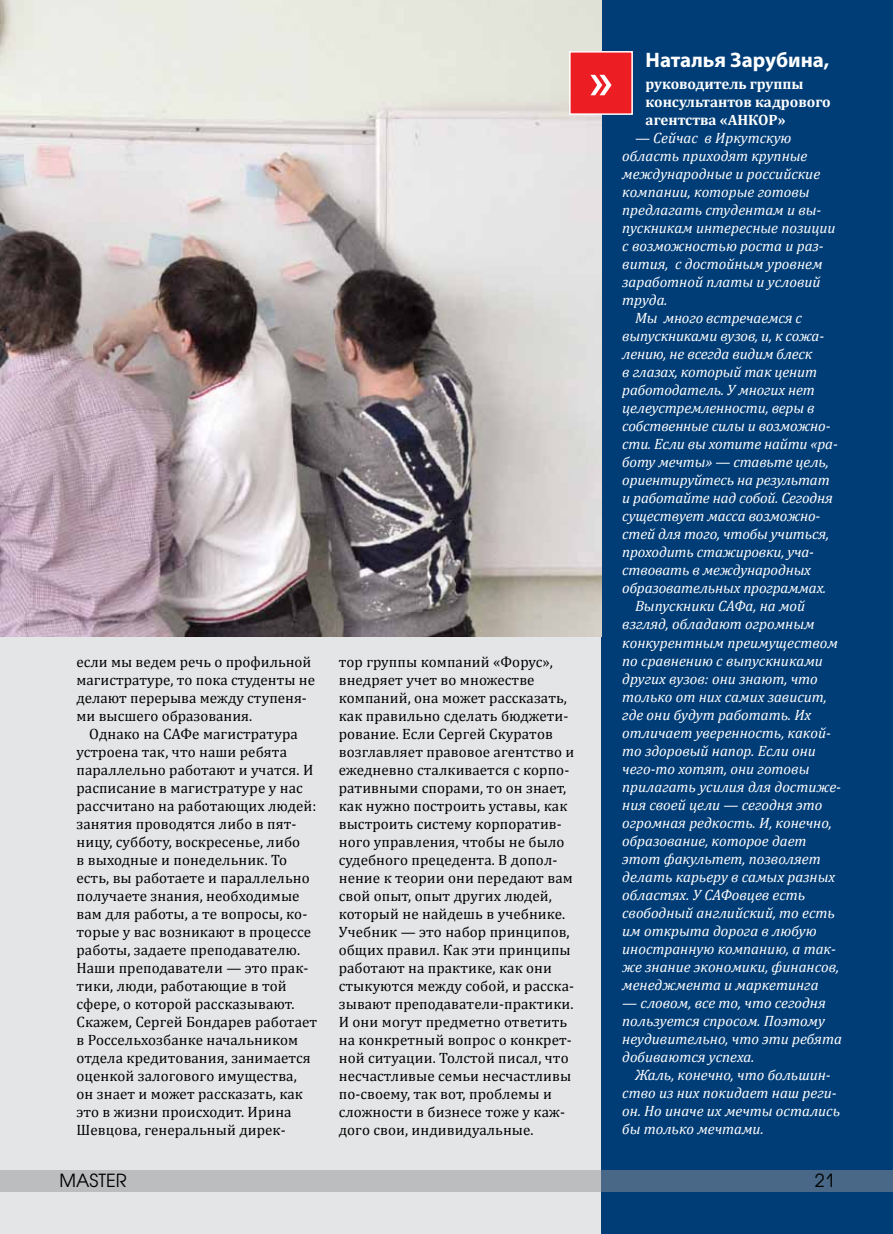
<style>
.page{position:relative;width:893px;height:1234px;background:#fff}
.page>*{position:absolute;margin:0;border:0;box-sizing:border-box;transform-origin:0 0}
.t1{font:54px "Bruskovaya";color:#fff}
.t2{font:700 21px "Myriad Pro";color:#fff}
.t3{font:18px "Avant Garde";color:#000}
.t4{font:15px/18px "Cambria";letter-spacing:.005em;color:#000}
.t5{font:italic 15px/18px "Cambria";color:#fff}
.t6{font:700 15px/18px "Cambria";color:#fff}
</style>
<div class="page">
<div style="left:0;top:0;width:893px;height:1233px;background:#e4e5e6"></div>
<div style="left:601px;top:0;width:292px;height:1233px;background:#003d77"></div>
<img style="left:0;top:0;width:601px;height:636px">
<div style="left:570px;top:52px;width:62px;height:62px;background:#ed1d24"></div>
<div style="left:569px;top:51px;width:64px;height:64px;border:2px solid #fff"></div>
<svg style="left:0;top:1170px;width:893px;height:21px;background:#95a1ac"></svg>
<p class="t4" style="left:77px;top:652px;width:240px">если мы ведем речь о профильной магистратуре, то пока студенты не делают перерыва между ступеня&shy;ми высшего образования.</p>
<p class="t4" style="left:77px;top:724px;width:242px;text-indent:13px">Однако на САФе магистратура устроена так, что наши ребята параллельно работают и учатся. И расписание в магистратуре у нас рассчитано на работающих людей: занятия проводятся либо в пят&shy;ницу, субботу, воскресенье, либо<br>в выходные и понедельник. То есть, вы работаете и параллельно получаете знания, необходимые вам для работы, а те вопросы, ко&shy;торые у вас возникают в процессе работы, задаете преподавателю.<br>Наши преподаватели — это прак&shy;тики, люди, работающие в той сфере, о которой рассказывают.<br>Скажем, Сергей Бондарев работает в Россельхозбанке начальником отдела кредитования, занимается оценкой залогового имущества, он знает и может рассказать, как это в жизни происходит. Ирина<br>Шевцова, генеральный дирек-</p>
<p class="t4" style="left:339px;top:652px;width:237px">тор группы компаний «Форус», внедряет учет во множестве компаний, она может рассказать, как правильно сделать бюджети&shy;рование. Если Сергей Скуратов возглавляет правовое агентство и ежедневно сталкивается с корпо&shy;ративными спорами, то он знает, как нужно построить уставы, как выстроить систему корпоратив&shy;ного управления, чтобы не было судебного прецедента. В допол&shy;нение к теории они передают вам свой опыт, опыт других людей, который не найдешь в учебнике.<br>Учебник — это набор принципов, общих правил. Как эти принципы работают на практике, как они стыкуются между собой, и расска&shy;зывают преподаватели-практики.<br>И они могут предметно ответить на конкретный вопрос о конкрет&shy;ной ситуации. Толстой писал, что несчастливые семьи несчастливы по-своему, так вот, проблемы и сложности в бизнесе тоже у каж&shy;дого свои, индивидуальные.</p>
<h1 class="t1" style="left:589px;top:51px;width:25px">»</h1>
<h2 class="t2" style="left:646px;top:46px;width:185px">Наталья Зарубина,</h2>
<p class="t6" style="left:646px;top:74px;width:187px">руководитель группы консультантов кадрового агентства «АНКОР»</p>
<p class="t5" style="left:635px;top:128px;width:158px">— Сейчас в Иркутскую</p>
<p class="t5" style="left:622px;top:146px;width:187px">область приходят крупные</p>
<p class="t5" style="left:622px;top:164px;width:199px">международные и российские</p>
<p class="t5" style="left:622px;top:182px;width:189px">компании, которые готовы</p>
<p class="t5" style="left:622px;top:200px;width:201px">предлагать студентам и вы-</p>
<p class="t5" style="left:622px;top:218px;width:215px">пускникам интересные позиции</p>
<p class="t5" style="left:622px;top:236px;width:203px">с возможностью роста и раз-</p>
<p class="t5" style="left:622px;top:254px;width:202px">вития, с достойным уровнем</p>
<p class="t5" style="left:622px;top:272px;width:200px">заработной платы и условий</p>
<p class="t5" style="left:622px;top:290px;width:47px">труда.</p>
<p class="t5" style="left:635px;top:308px;width:169px">Мы много встречаемся с</p>
<p class="t5" style="left:622px;top:326px;width:203px">выпускниками вузов, и, к сожа-</p>
<p class="t5" style="left:622px;top:344px;width:192px">лению, не всегда видим блеск</p>
<p class="t5" style="left:622px;top:362px;width:196px">в глазах, который так ценит</p>
<p class="t5" style="left:622px;top:380px;width:194px">работодатель. У многих нет</p>
<p class="t5" style="left:622px;top:398px;width:194px">целеустремленности, веры в</p>
<p class="t5" style="left:622px;top:416px;width:210px">собственные силы и возможно-</p>
<p class="t5" style="left:622px;top:434px;width:217px">сти. Если вы хотите найти «ра-</p>
<p class="t5" style="left:622px;top:452px;width:208px">боту мечты» — ставьте цель,</p>
<p class="t5" style="left:622px;top:470px;width:209px">ориентируйтесь на результат</p>
<p class="t5" style="left:622px;top:488px;width:212px">и работайте над собой. Сегодня</p>
<p class="t5" style="left:622px;top:506px;width:200px">существует масса возможно-</p>
<p class="t5" style="left:622px;top:524px;width:208px">стей для того, чтобы учиться,</p>
<p class="t5" style="left:622px;top:542px;width:193px">проходить стажировки, уча-</p>
<p class="t5" style="left:622px;top:560px;width:190px">ствовать в международных</p>
<p class="t5" style="left:622px;top:578px;width:206px">образовательных программах.</p>
<p class="t5" style="left:635px;top:596px;width:172px">Выпускники САФа, на мой</p>
<p class="t5" style="left:622px;top:614px;width:194px">взгляд, обладают огромным</p>
<p class="t5" style="left:622px;top:632px;width:217px">конкурентным преимуществом</p>
<p class="t5" style="left:622px;top:650px;width:202px">по сравнению с выпускниками</p>
<p class="t5" style="left:622px;top:668px;width:197px">других вузов: они знают, что</p>
<p class="t5" style="left:622px;top:686px;width:206px">только от них самих зависит,</p>
<p class="t5" style="left:622px;top:704px;width:191px">где они будут работать. Их</p>
<p class="t5" style="left:622px;top:722px;width:210px">отличает уверенность, какой-</p>
<p class="t5" style="left:622px;top:740px;width:195px">то здоровый напор. Если они</p>
<p class="t5" style="left:622px;top:758px;width:189px">чего-то хотят, они готовы</p>
<p class="t5" style="left:622px;top:776px;width:220px">прилагать усилия для достиже-</p>
<p class="t5" style="left:622px;top:794px;width:202px">ния своей цели — сегодня это</p>
<p class="t5" style="left:622px;top:812px;width:211px">огромная редкость. И, конечно,</p>
<p class="t5" style="left:622px;top:830px;width:186px">образование, которое дает</p>
<p class="t5" style="left:622px;top:848px;width:200px">этот факультет, позволяет</p>
<p class="t5" style="left:622px;top:866px;width:214px">делать карьеру в самых разных</p>
<p class="t5" style="left:622px;top:884px;width:185px">областях. У САФовцев есть</p>
<p class="t5" style="left:622px;top:902px;width:214px">свободный английский, то есть</p>
<p class="t5" style="left:622px;top:920px;width:196px">им открыта дорога в любую</p>
<p class="t5" style="left:622px;top:938px;width:215px">иностранную компанию, а так-</p>
<p class="t5" style="left:622px;top:956px;width:218px">же знание экономики, финансов,</p>
<p class="t5" style="left:622px;top:974px;width:198px">менеджмента и маркетинга</p>
<p class="t5" style="left:622px;top:992px;width:221px">— словом, все то, что сегодня пользуется спросом. Поэтому неудивительно, что эти ребята добиваются успеха.</p>
<p class="t5" style="left:622px;top:1064px;width:219px;text-indent:13px">Жаль, конечно, что большин&shy;ство из них покидает наш реги&shy;он. Но иначе их мечты остались бы только мечтами.</p>
<p class="t3" style="left:60px;top:1169px;width:69px">MASTER</p>
<p class="t3" style="left:815px;top:1169px;width:21px">21</p>
</div>
